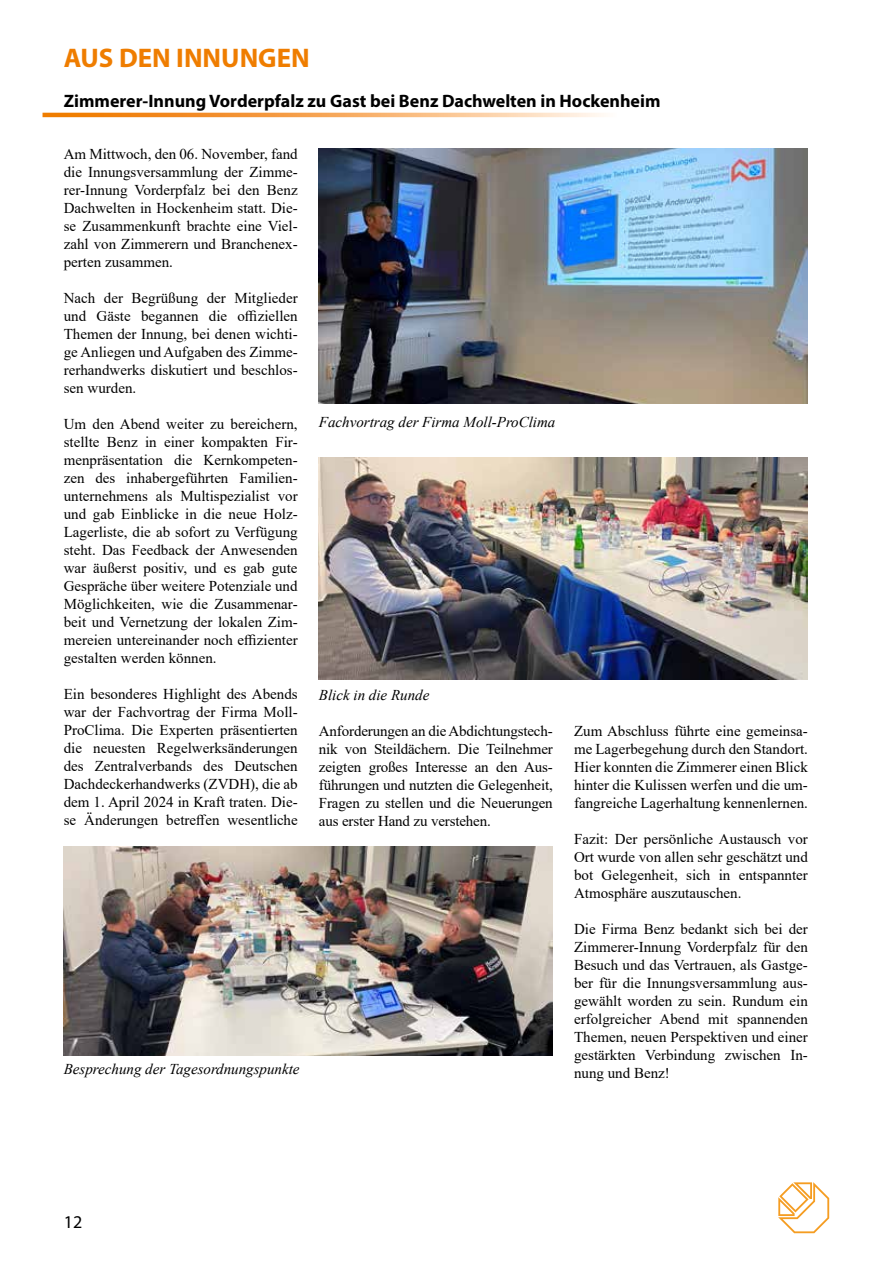
<style>
.page{position:relative;width:893px;height:1263px;background:#fff}
.page>*{position:absolute;margin:0;border:0;box-sizing:border-box;transform-origin:0 0}
.t1{font:700 27px "Myriad Pro";color:#ef7d00}
.t2{font:700 18px "Myriad Pro";color:#000}
.t3{font:18px "Myriad Pro";color:#000}
.t4{font:15px/18px "Times New Roman";color:#000;text-align:justify}
.t5{font:italic 15px "Times New Roman";color:#000}
</style>
<div class="page">
<svg style="left:778px;top:1182px;width:51px;height:51px"></svg>
<svg style="left:43px;top:113px;width:561px;height:4px;background:#f6ab61"></svg>
<img style="left:64px;top:847px;width:489px;height:208px">
<img style="left:319px;top:457px;width:489px;height:222px">
<img style="left:319px;top:149px;width:489px;height:255px">
<h1 class="t1" style="left:64px;top:40px;width:247px">AUS DEN INNUNGEN</h1>
<p class="t2" style="left:64px;top:89px;width:598px">Zimmerer-Innung Vorderpfalz zu Gast bei Benz Dachwelten in Hockenheim</p>
<p class="t4" style="left:64px;top:145px;width:235px">Am Mittwoch, den 06. November, fand die Innungsversammlung der Zimme&shy;rer-Innung Vorderpfalz bei den Benz Dachwelten in Hockenheim statt. Die&shy;se Zusammenkunft brachte eine Viel&shy;zahl von Zimmerern und Branchenex&shy;perten zusammen.</p>
<p class="t4" style="left:64px;top:289px;width:235px">Nach der Begrüßung der Mitglieder und Gäste begannen die offiziellen Themen der Innung, bei denen wichti&shy;ge Anliegen und Aufgaben des Zimme&shy;rerhandwerks diskutiert und beschlos&shy;sen wurden.</p>
<p class="t4" style="left:64px;top:415px;width:235px">Um den Abend weiter zu bereichern, stellte Benz in einer kompakten Fir&shy;menpräsentation die Kernkompeten&shy;zen des inhabergeführten Familien&shy;unternehmens als Multispezialist vor und gab Einblicke in die neue Holz-Lagerliste, die ab sofort zu Verfügung steht. Das Feedback der Anwesenden war äußerst positiv, und es gab gute Gespräche über weitere Potenziale und Möglichkeiten, wie die Zusammenar&shy;beit und Vernetzung der lokalen Zim&shy;mereien untereinander noch effizienter gestalten werden können.</p>
<p class="t4" style="left:64px;top:685px;width:235px">Ein besonderes Highlight des Abends war der Fachvortrag der Firma Moll-ProClima. Die Experten präsentierten die neuesten Regelwerksänderungen des Zentralverbands des Deutschen Dachdeckerhandwerks (ZVDH), die ab dem 1. April 2024 in Kraft traten. Die&shy;se Änderungen betreffen wesentliche</p>
<p class="t5" style="left:319px;top:412px;width:238px">Fachvortrag der Firma Moll-ProClima</p>
<p class="t5" style="left:319px;top:684px;width:112px">Blick in die Runde</p>
<p class="t4" style="left:574px;top:722px;width:235px">Zum Abschluss führte eine gemeinsa&shy;me Lagerbegehung durch den Standort.<br>Hier konnten die Zimmerer einen Blick hinter die Kulissen werfen und die um&shy;fangreiche Lagerhaltung kennenlernen.</p>
<p class="t4" style="left:574px;top:830px;width:235px">Fazit: Der persönliche Austausch vor Ort wurde von allen sehr geschätzt und bot Gelegenheit, sich in entspannter Atmosphäre auszutauschen.</p>
<p class="t4" style="left:574px;top:920px;width:235px">Die Firma Benz bedankt sich bei der Zimmerer-Innung Vorderpfalz für den Besuch und das Vertrauen, als Gastge&shy;ber für die Innungsversammlung aus&shy;gewählt worden zu sein. Rundum ein erfolgreicher Abend mit spannenden Themen, neuen Perspektiven und einer gestärkten Verbindung zwischen In&shy;nung und Benz!</p>
<p class="t4" style="left:319px;top:722px;width:235px">Anforderungen an die Abdichtungstech&shy;nik von Steildächern. Die Teilnehmer zeigten großes Interesse an den Aus&shy;führungen und nutzten die Gelegenheit, Fragen zu stellen und die Neuerungen aus erster Hand zu verstehen.</p>
<p class="t5" style="left:64px;top:1058px;width:237px">Besprechung der Tagesordnungspunkte</p>
<p class="t3" style="left:64px;top:1210px;width:20px">12</p>
</div>
